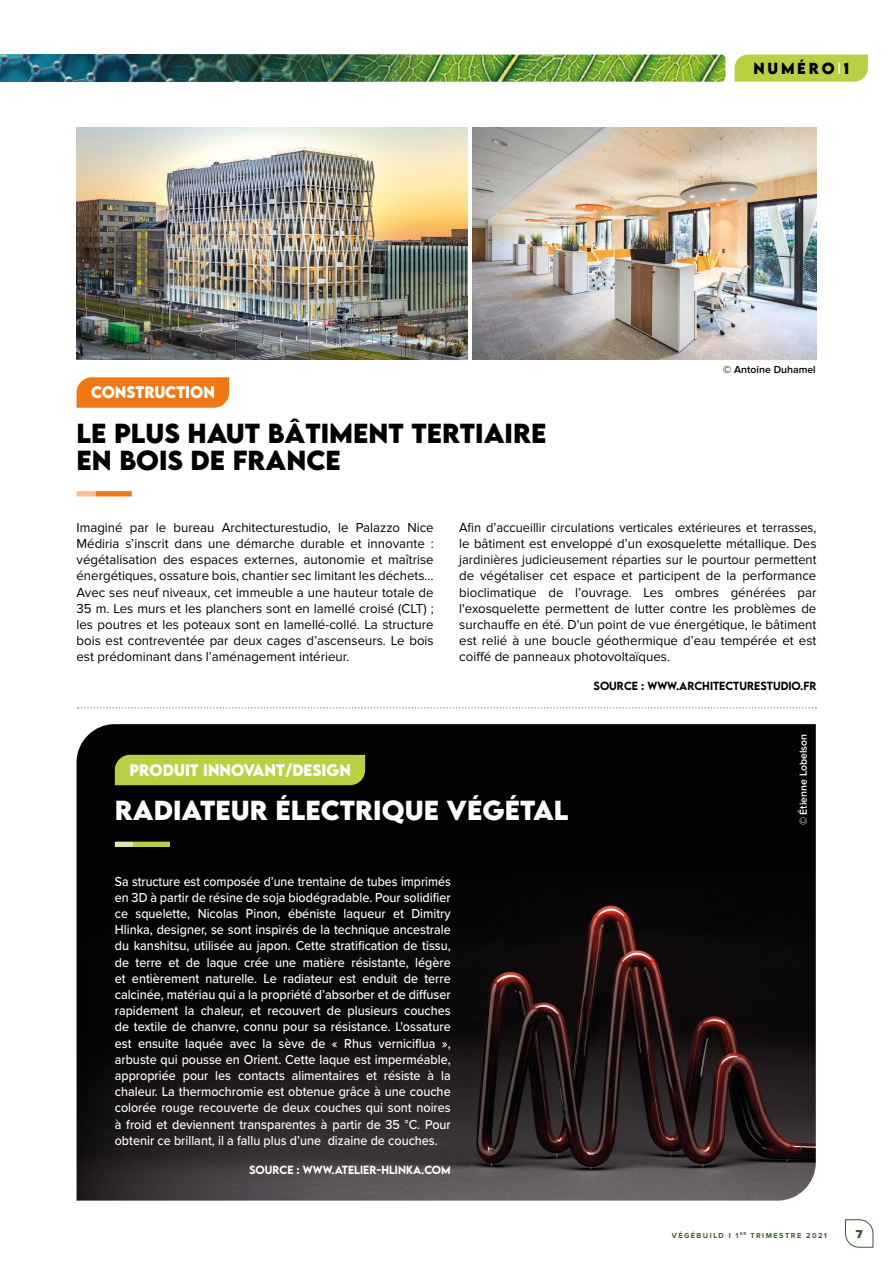
<style>
.page{position:relative;width:893px;height:1263px;background:#fff}
.page>*{position:absolute;margin:0;border:0;box-sizing:border-box;transform-origin:0 0}
.t1{font:700 24.45px/27px "LEMONMILK";color:#000}
.t2{font:700 24.45px "LEMONMILK";color:#fff}
.t3{font:700 14.85px "LEMONMILK";color:#fff;scale:.95 1}
.t4{font:700 14.25px "LEMONMILK";letter-spacing:.2em;color:#000}
.t5{font:500 13.5px/16.2px "Proxima Nova";color:#fff;text-align:justify;scale:.91 1}
.t6{font:13.5px/16.2px "Proxima Nova";color:#000;text-align:justify}
.t7{font:13.5px/16.2px "Proxima Nova";color:#000;text-align:justify;scale:.95 1}
.t8{font:900 12px "Proxima Nova";color:#3e5a35}
.t9{font:500 10.5px "LEMONMILK";color:#000}
.t10{font:500 10.5px "LEMONMILK";color:#fff}
.t11{font:600 10.5px "Proxima Nova";color:#fff}
.t12{font:600 10.5px "Proxima Nova";color:#000}
.t13{font:700 7.5px "Proxima Nova";letter-spacing:.2em;color:#3e5a35}
.s1{font-weight:300;color:#fff}
</style>
<div class="page">
<img style="left:77px;top:127px;width:390px;height:232px">
<img style="left:473px;top:127px;width:343px;height:232px">
<img style="left:77px;top:724px;width:739px;height:476px">
<img style="left:433px;top:55px;width:292px;height:27px">
<svg style="left:845px;top:1219px;width:29px;height:29px"></svg>
<img style="left:0;top:55px;width:433px;height:27px">
<div style="left:735px;top:55px;width:133px;height:27px;background:#b9d044"></div>
<svg style="left:77px;top:377px;width:152px;height:31px;background:#ef7c1c"></svg>
<div style="left:77px;top:491px;width:19px;height:5px;background:#f9bf8d"></div>
<div style="left:96px;top:491px;width:36px;height:5px;background:#ef7714"></div>
<div style="left:115px;top:755px;width:250px;height:30px;background:#b9d044"></div>
<div style="left:115px;top:842px;width:19px;height:5px;background:#dee8ac"></div>
<div style="left:134px;top:842px;width:36px;height:5px;background:#b9d044"></div>
<svg style="left:78px;top:707px;width:738px;height:2px"></svg>
<p class="t4" style="left:753px;top:59px;width:97px">NUMÉRO<span class="s1">I</span>1</p>
<p class="t3" style="left:91px;top:382px;width:132px">CONSTRUCTION</p>
<h1 class="t1" style="left:77px;top:420px;width:471px">LE PLUS HAUT BÂTIMENT TERTIAIRE<br>EN BOIS DE FRANCE</h1>
<p class="t12" style="left:723px;top:365px;width:94px">© Antoine Duhamel</p>
<p class="t6" style="left:77px;top:519px;width:359px">Imaginé par le bureau Architecturestudio, le Palazzo Nice Médiria s’inscrit dans une démarche durable et innovante : végétalisation des espaces externes, autonomie et maîtrise énergétiques, ossature bois, chantier sec limitant les déchets… Avec ses neuf niveaux, cet immeuble a une hauteur totale de 35 m. Les murs et les planchers sont en lamellé croisé (CLT) ; les poutres et les poteaux sont en lamellé-collé. La structure bois est contreventée par deux cages d’ascenseurs. Le bois est prédominant dans l’aménagement intérieur.</p>
<p class="t7" style="left:459px;top:519px;width:377px">Afin d’accueillir circulations verticales extérieures et terrasses, le bâtiment est enveloppé d’un exosquelette métallique. Des jardinières judicieusement réparties sur le pourtour permettent de végétaliser cet espace et participent de la performance bioclimatique de l’ouvrage. Les ombres générées par l'exosquelette permettent de lutter contre les problèmes de surchauffe en été. D'un point de vue énergétique, le bâtiment est relié à une boucle géothermique d’eau tempérée et est coiffé de panneaux photovoltaïques.</p>
<p class="t9" style="left:593px;top:679px;width:224px">SOURCE : WWW.ARCHITECTURESTUDIO.FR</p>
<p class="t3" style="left:129px;top:760px;width:235px">PRODUIT INNOVANT/DESIGN</p>
<h1 class="t2" style="left:115px;top:794px;width:455px">RADIATEUR ÉLECTRIQUE VÉGÉTAL</h1>
<p class="t5" style="left:115px;top:872px;width:371px">Sa structure est composée d’une trentaine de tubes imprimés en 3D à partir de résine de soja biodégradable. Pour solidifier ce squelette, Nicolas Pinon, ébéniste laqueur et Dimitry Hlinka, designer, se sont inspirés de la technique ancestrale du kanshitsu, utilisée au japon. Cette stratification de tissu, de terre et de laque crée une matière résistante, légère et entièrement naturelle. Le radiateur est enduit de terre calcinée, matériau qui a la propriété d’absorber et de diffuser rapidement la chaleur, et recouvert de plusieurs couches de textile de chanvre, connu pour sa résistance. L'ossature est ensuite laquée avec la sève de « Rhus verniciflua », arbuste qui pousse en Orient. Cette laque est imperméable, appropriée pour les contacts alimentaires et résiste à la chaleur. La thermochromie est obtenue grâce à une couche colorée rouge recouverte de deux couches qui sont noires à froid et deviennent transparentes à partir de 35 °C. Pour obtenir ce brillant, il a fallu plus d’une dizaine de couches.</p>
<p class="t10" style="left:249px;top:1162px;width:203px">SOURCE : WWW.ATELIER-HLINKA.COM</p>
<p class="t11" style="left:798px;top:825px;width:93px;rotate:-90deg">© Étienne Lobelson</p>
<p class="t13" style="left:672px;top:1232px;width:157px">VÉGÉBUILD I 1 <sup>ER</sup> TRIMESTRE 2021</p>
<p class="t8" style="left:856px;top:1227px;width:8px">7</p>
</div>
